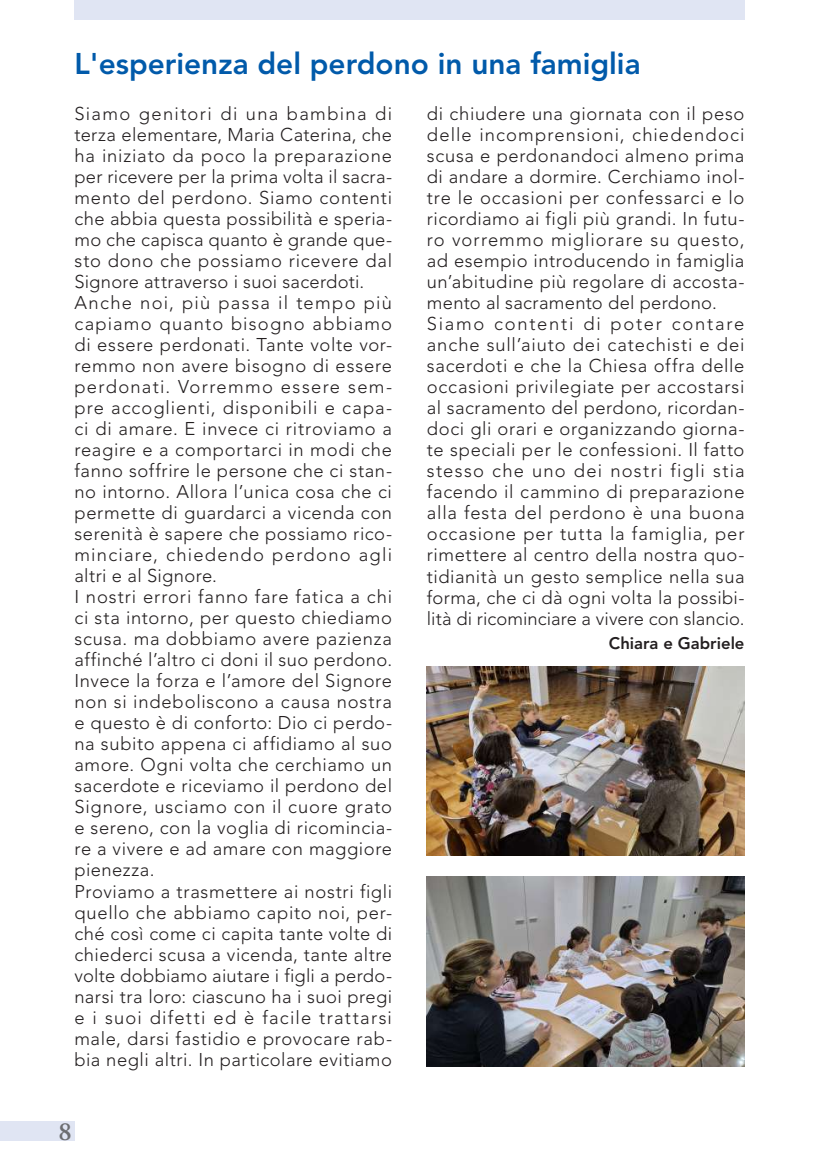
<style>
.page{position:relative;width:819px;height:1166px;background:#fff}
.page>*{position:absolute;margin:0;border:0;box-sizing:border-box;transform-origin:0 0}
.t1{font:800 29.75px "Avenir";color:#015aaa}
.t2{font:600 26.25px "Adobe Garamond Pro";color:#6c6d70}
.t3{font:300 18.38px/21px "Avenir";letter-spacing:.035em;color:#231f20}
.t4{font:800 16.62px "Avenir";color:#231f20}
</style>
<div class="page">
<div style="left:74px;top:0;width:670px;height:20px;background:#e0e5f3"></div>
<div style="left:0;top:1121px;width:74px;height:20px;background:#e0e5f3"></div>
<img style="left:427px;top:666px;width:317px;height:189px">
<img style="left:427px;top:876px;width:317px;height:191px">
<h1 class="t1" style="left:74px;top:46px;width:567px">L'esperienza del perdono in una famiglia</h1>
<p class="t3" style="left:74px;top:103px;width:319px">Siamo genitori di una bambina di terza elementare, Maria Caterina, che ha iniziato da poco la preparazione per ricevere per la prima volta il sacra&shy;mento del perdono. Siamo contenti che abbia questa possibilità e speria&shy;mo che capisca quanto è grande que&shy;sto dono che possiamo ricevere dal Signore attraverso i suoi sacerdoti.<br>Anche noi, più passa il tempo più capiamo quanto bisogno abbiamo di essere perdonati. Tante volte vor&shy;remmo non avere bisogno di essere perdonati. Vorremmo essere sem&shy;pre accoglienti, disponibili e capa&shy;ci di amare. E invece ci ritroviamo a reagire e a comportarci in modi che fanno soffrire le persone che ci stan&shy;no intorno. Allora l’unica cosa che ci permette di guardarci a vicenda con serenità è sapere che possiamo rico&shy;minciare, chiedendo perdono agli altri e al Signore.<br>I nostri errori fanno fare fatica a chi ci sta intorno, per questo chiediamo scusa. ma dobbiamo avere pazienza affinché l’altro ci doni il suo perdono.<br>Invece la forza e l’amore del Signore non si indeboliscono a causa nostra e questo è di conforto: Dio ci perdo&shy;na subito appena ci affidiamo al suo amore. Ogni volta che cerchiamo un sacerdote e riceviamo il perdono del Signore, usciamo con il cuore grato e sereno, con la voglia di ricomincia&shy;re a vivere e ad amare con maggiore pienezza.<br>Proviamo a trasmettere ai nostri figli quello che abbiamo capito noi, per&shy;ché così come ci capita tante volte di chiederci scusa a vicenda, tante altre volte dobbiamo aiutare i figli a perdo&shy;narsi tra loro: ciascuno ha i suoi pregi e i suoi difetti ed è facile trattarsi male, darsi fastidio e provocare rab&shy;bia negli altri. In particolare evitiamo</p>
<p class="t3" style="left:427px;top:104px;width:319px">di chiudere una giornata con il peso delle incomprensioni, chiedendoci scusa e perdonandoci almeno prima di andare a dormire. Cerchiamo inol&shy;tre le occasioni per confessarci e lo ricordiamo ai figli più grandi. In futu&shy;ro vorremmo migliorare su questo, ad esempio introducendo in famiglia un’abitudine più regolare di accosta&shy;mento al sacramento del perdono.<br>Siamo contenti di poter contare anche sull’aiuto dei catechisti e dei sacerdoti e che la Chiesa offra delle occasioni privilegiate per accostarsi al sacramento del perdono, ricordan&shy;doci gli orari e organizzando giorna&shy;te speciali per le confessioni. Il fatto stesso che uno dei nostri figli stia facendo il cammino di preparazione alla festa del perdono è una buona occasione per tutta la famiglia, per rimettere al centro della nostra quo&shy;tidianità un gesto semplice nella sua forma, che ci dà ogni volta la possibi&shy;lità di ricominciare a vivere con slancio.</p>
<p class="t4" style="left:609px;top:633px;width:137px">Chiara e Gabriele</p>
<h2 class="t2" style="left:59px;top:1116px;width:15px">8</h2>
</div>
